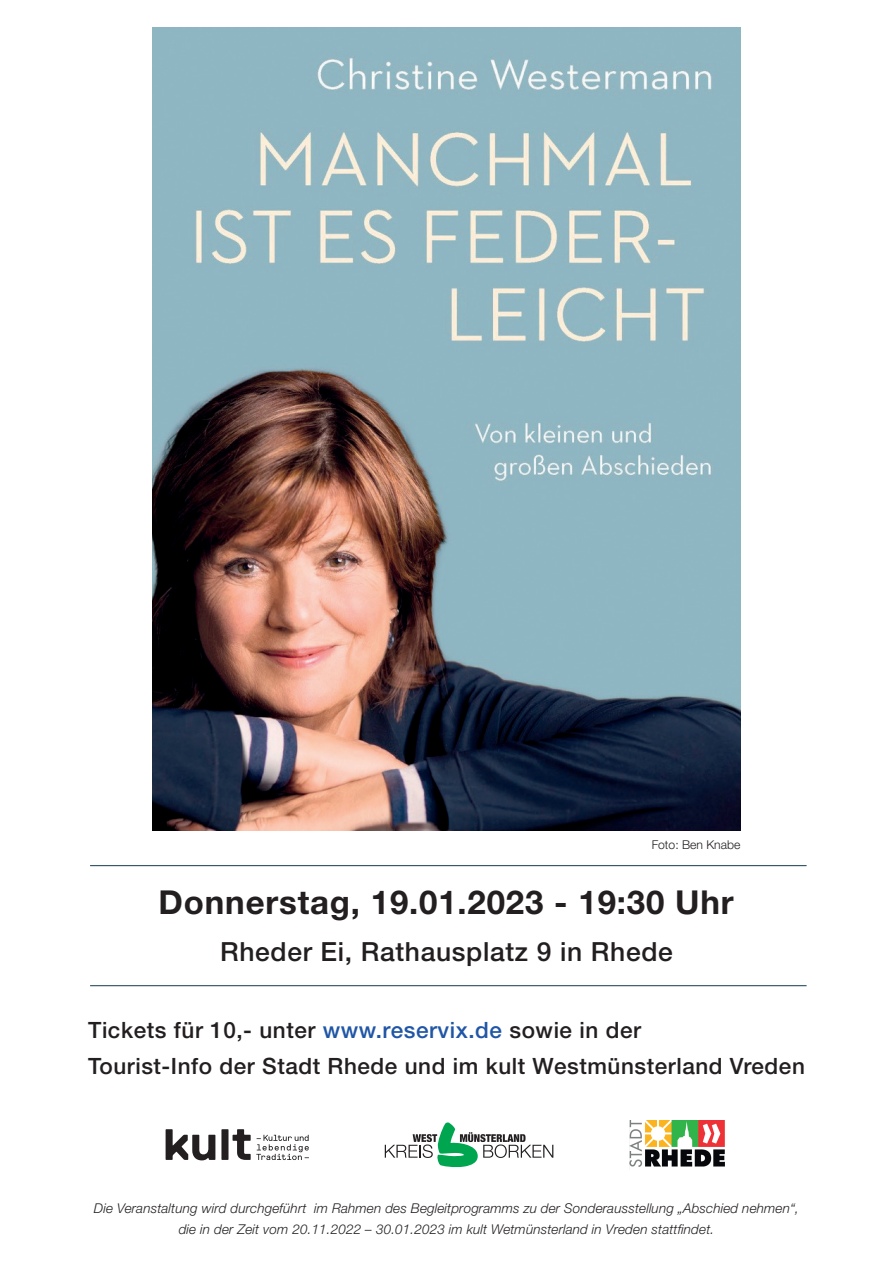
<style>
.page{position:relative;width:893px;height:1263px;background:#fff}
.page>*{position:absolute;margin:0;border:0;box-sizing:border-box;transform-origin:0 0}
.t1{font:700 33px "Helvetica Neue LT Std";letter-spacing:.025em;color:#231f20}
.t2{font:500 26.4px "Helvetica Neue LT Std";letter-spacing:.025em;color:#231f20}
.t3{font:500 22.5px/36.4px "Helvetica Neue LT Std";letter-spacing:.025em;color:#231f20}
.t4{font:italic 300 13.5px/21.5px "Helvetica Neue LT Std";letter-spacing:.01em;color:#231f20;text-align:center}
.t5{font:300 12.15px "Helvetica Neue LT Std";color:#231f20}
.s1{color:#2056a6}
</style>
<div class="page">
<img style="left:153px;top:28px;width:587px;height:803px">
<svg style="left:385px;top:1122px;width:168px;height:45px"></svg>
<img style="left:629px;top:1120px;width:96px;height:47px">
<svg style="left:166px;top:1129px;width:143px;height:31px"></svg>
<hr style="left:90px;top:985px;width:717px;height:1px;background:#133a53">
<hr style="left:90px;top:865px;width:717px;height:1px;background:#133a53">
<p class="t5" style="left:652px;top:837px;width:90px">Foto: Ben Knabe</p>
<h1 class="t1" style="left:159px;top:882px;width:577px">Donnerstag, 19.01.2023 - 19:30 Uhr</h1>
<h2 class="t2" style="left:220px;top:935px;width:454px">Rheder Ei, Rathausplatz 9 in Rhede</h2>
<h3 class="t3" style="left:88px;top:1011px;width:718px">Tickets für 10,- unter <span class="s1">www.reservix.de</span> sowie in der<br>Tourist-Info der Stadt Rhede und im kult Westmünsterland Vreden</h3>
<p class="t4" style="left:94px;top:1197px;width:706px">Die Veranstaltung wird durchgeführt im Rahmen des Begleitprogramms zu der Sonderausstellung „Abschied nehmen“, die in der Zeit vom 20.11.2022 – 30.01.2023 im kult Wetmünsterland in Vreden stattfindet.</p>
</div>
